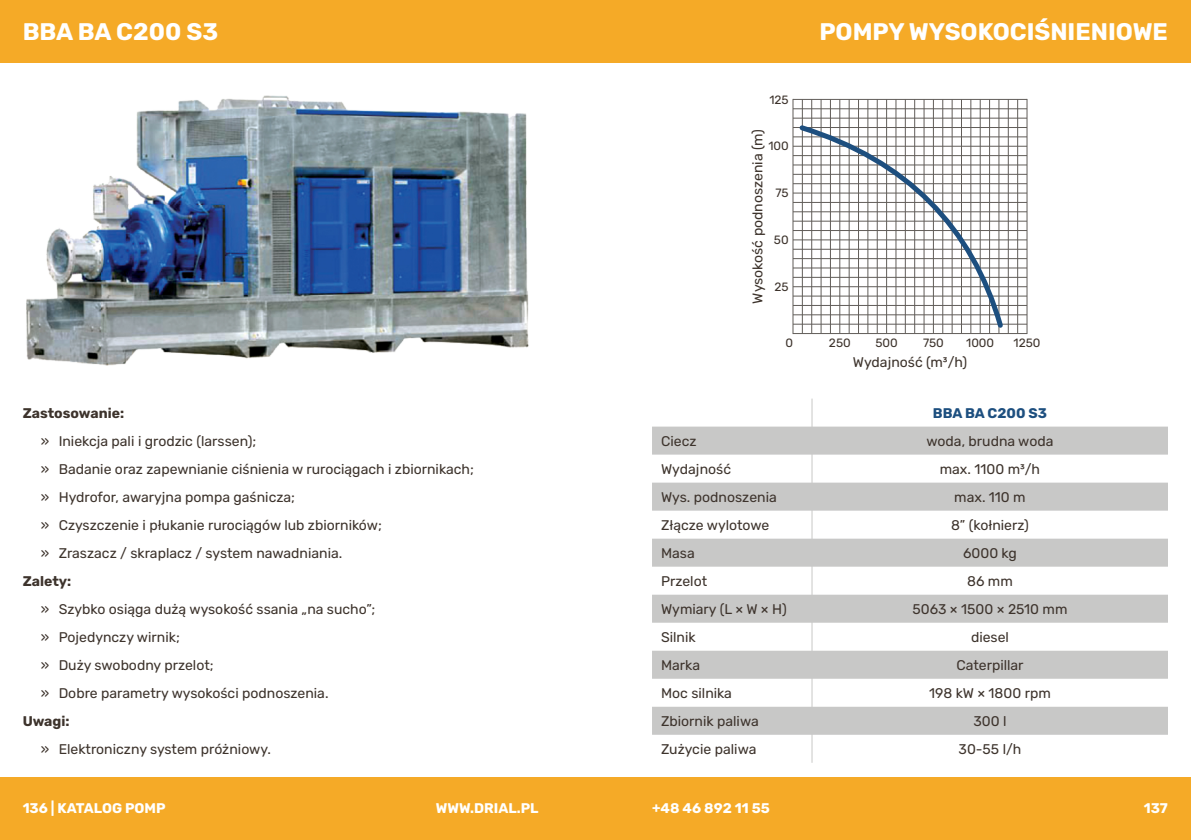
<style>
.page{position:relative;width:1191px;height:840px;background:#fff}
.page>*{position:absolute;margin:0;border:0;box-sizing:border-box;transform-origin:0 0}
.t1{font:700 24px "Rubik";color:#fff}
.t2{font:14px/28px "Rubik";color:#3d332c}
.t3{font:700 14px "Rubik";color:#fff}
.t4{font:700 14px "Rubik";color:#3d332c}
.t5{font:700 14px "Rubik";color:#1d4f7f}
.t6{font:12px "Rubik";color:#3d332c}
</style>
<div class="page">
<div style="left:0;top:0;width:1191px;height:62px;background:#f5aa27"></div>
<div style="left:0;top:777px;width:1191px;height:63px;background:#f5aa27"></div>
<hr style="left:792px;top:99px;width:1px;height:235px;background:#615d59">
<hr style="left:1026px;top:99px;width:1px;height:235px;background:#615d59">
<hr style="left:839px;top:99px;width:1px;height:234px;background:#615d59">
<hr style="left:886px;top:99px;width:1px;height:234px;background:#615d59">
<hr style="left:933px;top:99px;width:1px;height:234px;background:#615d59">
<hr style="left:980px;top:99px;width:1px;height:234px;background:#615d59">
<hr style="left:802px;top:99px;width:1px;height:234px;background:#615d59">
<hr style="left:811px;top:99px;width:1px;height:234px;background:#615d59">
<hr style="left:821px;top:99px;width:1px;height:234px;background:#615d59">
<hr style="left:830px;top:99px;width:1px;height:234px;background:#615d59">
<hr style="left:849px;top:99px;width:1px;height:234px;background:#615d59">
<hr style="left:858px;top:99px;width:1px;height:234px;background:#615d59">
<hr style="left:867px;top:99px;width:1px;height:234px;background:#615d59">
<hr style="left:877px;top:99px;width:1px;height:234px;background:#615d59">
<hr style="left:896px;top:99px;width:1px;height:234px;background:#615d59">
<hr style="left:905px;top:99px;width:1px;height:234px;background:#615d59">
<hr style="left:914px;top:99px;width:1px;height:234px;background:#615d59">
<hr style="left:924px;top:99px;width:1px;height:234px;background:#615d59">
<hr style="left:942px;top:99px;width:1px;height:234px;background:#615d59">
<hr style="left:952px;top:99px;width:1px;height:234px;background:#615d59">
<hr style="left:961px;top:99px;width:1px;height:234px;background:#615d59">
<hr style="left:970px;top:99px;width:1px;height:234px;background:#615d59">
<hr style="left:989px;top:99px;width:1px;height:234px;background:#615d59">
<hr style="left:999px;top:99px;width:1px;height:234px;background:#615d59">
<hr style="left:1008px;top:99px;width:1px;height:234px;background:#615d59">
<hr style="left:1017px;top:99px;width:1px;height:234px;background:#615d59">
<hr style="left:793px;top:99px;width:234px;height:1px;background:#615d59">
<hr style="left:793px;top:146px;width:234px;height:1px;background:#615d59">
<hr style="left:793px;top:192px;width:234px;height:1px;background:#615d59">
<hr style="left:793px;top:239px;width:234px;height:1px;background:#615d59">
<hr style="left:793px;top:286px;width:234px;height:1px;background:#615d59">
<hr style="left:793px;top:333px;width:234px;height:1px;background:#615d59">
<hr style="left:793px;top:108px;width:234px;height:1px;background:#615d59">
<hr style="left:793px;top:118px;width:234px;height:1px;background:#615d59">
<hr style="left:793px;top:127px;width:234px;height:1px;background:#615d59">
<hr style="left:793px;top:136px;width:234px;height:1px;background:#615d59">
<hr style="left:793px;top:155px;width:234px;height:1px;background:#615d59">
<hr style="left:793px;top:165px;width:234px;height:1px;background:#615d59">
<hr style="left:793px;top:174px;width:234px;height:1px;background:#615d59">
<hr style="left:793px;top:183px;width:234px;height:1px;background:#615d59">
<hr style="left:793px;top:202px;width:234px;height:1px;background:#615d59">
<hr style="left:793px;top:211px;width:234px;height:1px;background:#615d59">
<hr style="left:793px;top:221px;width:234px;height:1px;background:#615d59">
<hr style="left:793px;top:230px;width:234px;height:1px;background:#615d59">
<hr style="left:793px;top:249px;width:234px;height:1px;background:#615d59">
<hr style="left:793px;top:258px;width:234px;height:1px;background:#615d59">
<hr style="left:793px;top:268px;width:234px;height:1px;background:#615d59">
<hr style="left:793px;top:277px;width:234px;height:1px;background:#615d59">
<hr style="left:793px;top:296px;width:234px;height:1px;background:#615d59">
<hr style="left:793px;top:305px;width:234px;height:1px;background:#615d59">
<hr style="left:793px;top:314px;width:234px;height:1px;background:#615d59">
<hr style="left:793px;top:324px;width:234px;height:1px;background:#615d59">
<img style="left:26px;top:95px;width:503px;height:271px">
<svg style="left:652px;top:426px;width:516px;height:308px;fill:#c8c8c7"></svg>
<hr style="left:811px;top:398px;width:1px;height:364px;background:#c8c8c7">
<svg style="left:796px;top:121px;width:210px;height:210px"></svg>
<h1 class="t1" style="left:23px;top:17px;width:197px">BBA BA C200 S3</h1>
<p class="t4" style="left:23px;top:404px;width:103px">Zastosowanie:</p>
<p class="t2" style="left:41px;top:427px;width:435px">» Iniekcja pali i grodzic (larssen);<br>» Badanie oraz zapewnianie ciśnienia w rurociągach i zbiornikach; » Hydrofor, awaryjna pompa gaśnicza;<br>» Czyszczenie i płukanie rurociągów lub zbiorników;<br>» Zraszacz / skraplacz / system nawadniania.</p>
<p class="t4" style="left:23px;top:572px;width:50px">Zalety:</p>
<p class="t2" style="left:41px;top:595px;width:336px">» Szybko osiąga dużą wysokość ssania „na sucho”; » Pojedynczy wirnik;<br>» Duży swobodny przelot;<br>» Dobre parametry wysokości podnoszenia.</p>
<p class="t4" style="left:23px;top:712px;width:48px">Uwagi:</p>
<p class="t2" style="left:41px;top:735px;width:232px">» Elektroniczny system próżniowy.</p>
<p class="t6" style="left:769px;top:92px;width:21px">125</p>
<p class="t2" style="left:744px;top:303px;width:176px;rotate:-90deg">Wysokość podnoszenia (m)</p>
<p class="t6" style="left:768px;top:139px;width:22px">100</p>
<p class="t6" style="left:775px;top:186px;width:15px">75</p>
<p class="t6" style="left:774px;top:233px;width:16px">50</p>
<p class="t6" style="left:774px;top:280px;width:16px">25</p>
<h1 class="t1" style="left:819px;top:17px;width:350px">POMPY WYSOKOCIŚNIENIOWE</h1>
<p class="t6" style="left:785px;top:335px;width:9px">0</p>
<p class="t6" style="left:829px;top:335px;width:23px">250</p>
<p class="t6" style="left:875px;top:335px;width:24px">500</p>
<p class="t6" style="left:923px;top:335px;width:22px">750</p>
<p class="t6" style="left:966px;top:335px;width:29px">1000</p>
<p class="t6" style="left:1013px;top:335px;width:28px">1250</p>
<p class="t2" style="left:853px;top:348px;width:116px">Wydajność (m³/h)</p>
<p class="t5" style="left:933px;top:404px;width:116px">BBA BA C200 S3</p>
<p class="t2" style="left:661px;top:427px;width:37px">Ciecz</p>
<p class="t2" style="left:926px;top:427px;width:128px">woda, brudna woda</p>
<p class="t2" style="left:661px;top:455px;width:71px">Wydajność</p>
<p class="t2" style="left:940px;top:455px;width:102px">max. 1100 m³/h</p>
<p class="t2" style="left:661px;top:483px;width:117px">Wys. podnoszenia</p>
<p class="t2" style="left:954px;top:483px;width:73px">max. 110 m</p>
<p class="t2" style="left:661px;top:511px;width:110px">Złącze wylotowe</p>
<p class="t2" style="left:951px;top:511px;width:79px">8” (kołnierz)</p>
<p class="t2" style="left:661px;top:539px;width:35px">Masa</p>
<p class="t2" style="left:963px;top:539px;width:55px">6000 kg</p>
<p class="t2" style="left:661px;top:567px;width:48px">Przelot</p>
<p class="t2" style="left:967px;top:567px;width:47px">86 mm</p>
<p class="t2" style="left:661px;top:595px;width:127px">Wymiary (L × W × H)</p>
<p class="t2" style="left:912px;top:595px;width:157px">5063 × 1500 × 2510 mm</p>
<p class="t2" style="left:661px;top:623px;width:36px">Silnik</p>
<p class="t2" style="left:971px;top:623px;width:39px">diesel</p>
<p class="t2" style="left:661px;top:651px;width:40px">Marka</p>
<p class="t2" style="left:956px;top:651px;width:69px">Caterpillar</p>
<p class="t2" style="left:661px;top:679px;width:72px">Moc silnika</p>
<p class="t2" style="left:929px;top:679px;width:123px">198 kW × 1800 rpm</p>
<p class="t2" style="left:661px;top:707px;width:99px">Zbiornik paliwa</p>
<p class="t2" style="left:973px;top:707px;width:35px">300 l</p>
<p class="t2" style="left:661px;top:735px;width:97px">Zużycie paliwa</p>
<p class="t2" style="left:959px;top:735px;width:64px">30-55 l/h</p>
<p class="t3" style="left:23px;top:800px;width:144px">136 | KATALOG POMP</p>
<p class="t3" style="left:436px;top:800px;width:104px">WWW.DRIAL.PL</p>
<p class="t3" style="left:652px;top:800px;width:119px">+48 46 892 11 55</p>
<p class="t3" style="left:1144px;top:800px;width:26px">137</p>
</div>
